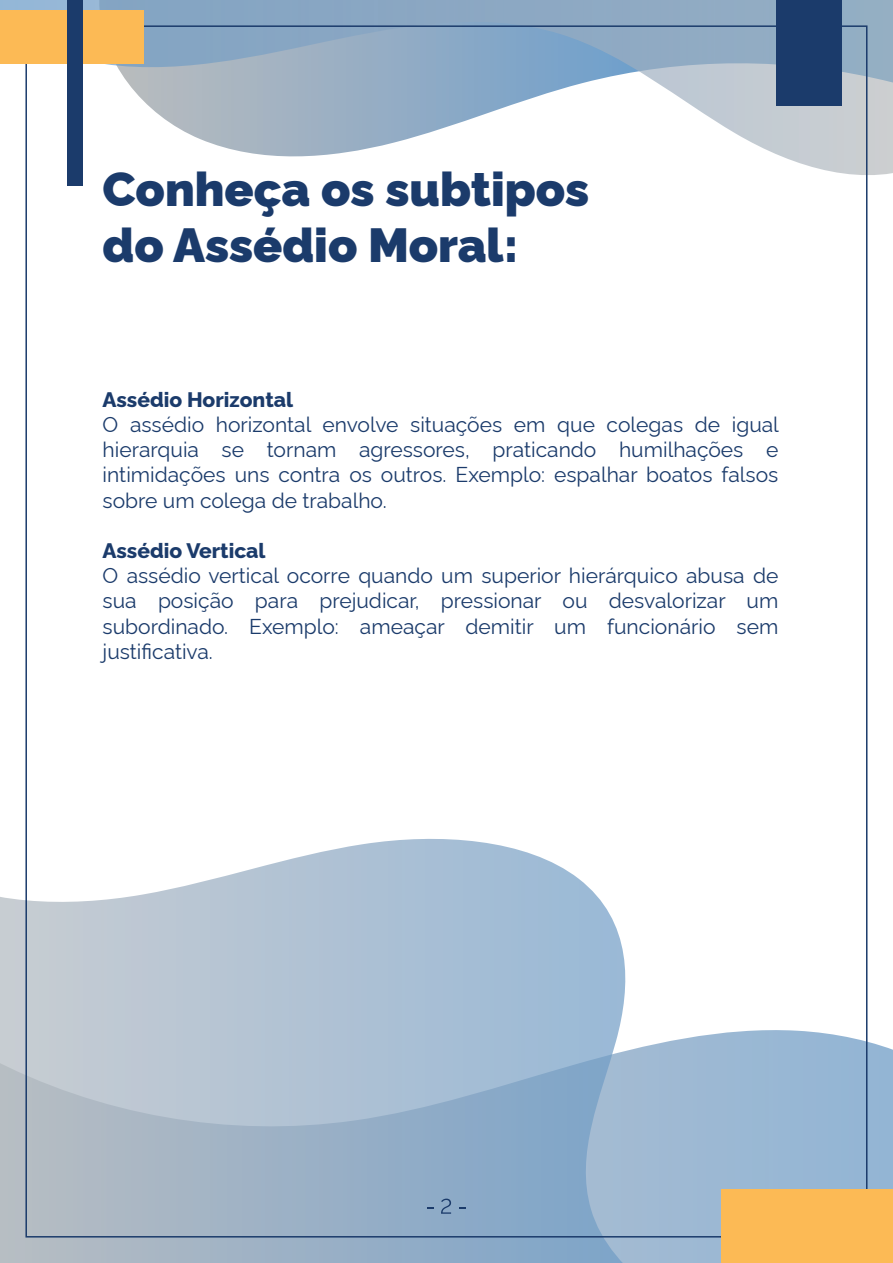
<style>
.page{position:relative;width:893px;height:1263px;background:#fff}
.page>*{position:absolute;margin:0;border:0;box-sizing:border-box;transform-origin:0 0}
.t1{font:900 48px/55.8px "Rawline";color:#1b3b6b}
.t2{font:21px/25.2px "Rawline";color:#1b3b6b;text-align:justify}
.t3{font:800 21px "Rawline";color:#1b3b6b}
</style>
<div class="page">
<div style="left:781px;top:1026px;width:112px;height:163px;background:#95b6d4"></div>
<svg style="left:0;top:839px;width:781px;height:424px"></svg>
<svg style="left:0;top:0;width:893px;height:191px"></svg>
<div style="left:0;top:10px;width:144px;height:54px;background:#fcba55"></div>
<div style="left:776px;top:0;width:65px;height:105px;background:#1b3b6b"></div>
<div style="left:67px;top:0;width:16px;height:185px;background:#1b3b6b"></div>
<div style="left:720px;top:1189px;width:173px;height:74px;background:#fcba55"></div>
<svg style="left:428px;top:1207px;width:6px;height:2px"></svg>
<svg style="left:441px;top:1198px;width:10px;height:16px"></svg>
<svg style="left:459px;top:1207px;width:6px;height:2px"></svg>
<h1 class="t1" style="left:103px;top:157px;width:488px">Conheça os subtipos do Assédio Moral:</h1>
<p class="t3" style="left:103px;top:383px;width:192px">Assédio Horizontal</p>
<p class="t2" style="left:103px;top:410px;width:678px">O assédio horizontal envolve situações em que colegas de igual hierarquia se tornam agressores, praticando humilhações e intimidações uns contra os outros. Exemplo: espalhar boatos falsos sobre um colega de trabalho.</p>
<p class="t3" style="left:103px;top:534px;width:165px">Assédio Vertical</p>
<p class="t2" style="left:103px;top:561px;width:677px">O assédio vertical ocorre quando um superior hierárquico abusa de sua posição para prejudicar, pressionar ou desvalorizar um subordinado. Exemplo: ameaçar demitir um funcionário sem justificativa.</p>
</div>
